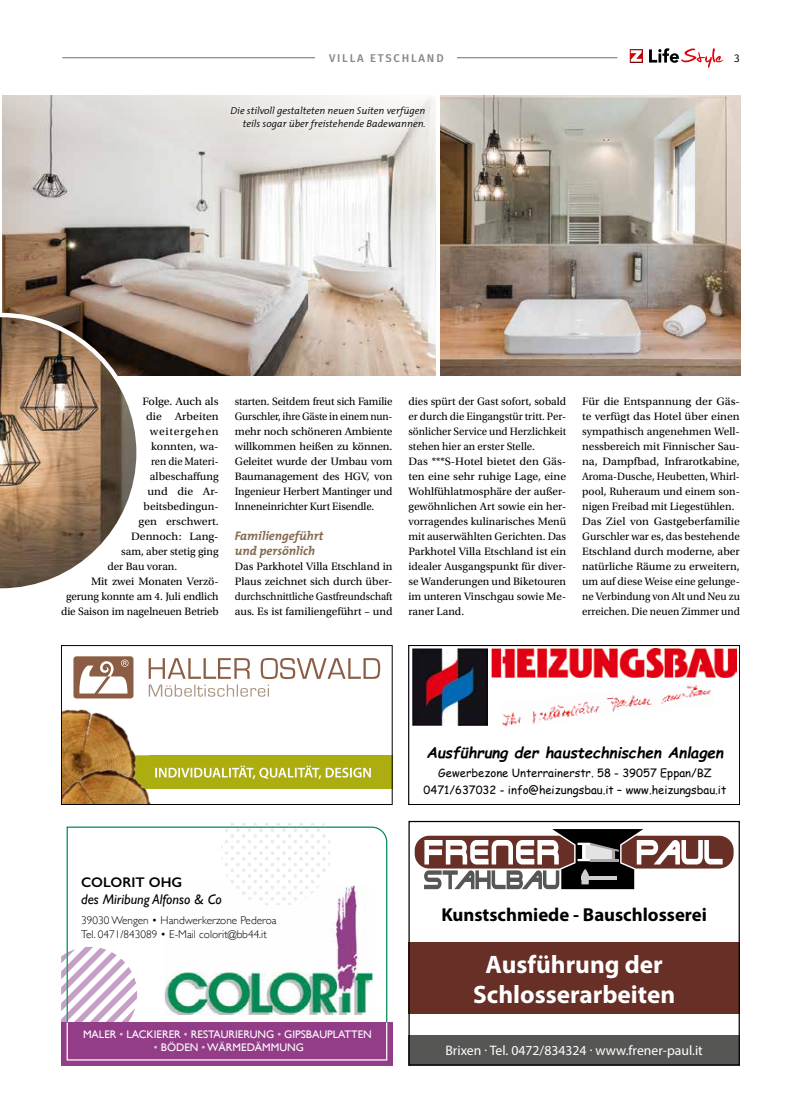
<style>
.page{position:relative;width:801px;height:1117px;background:#fff}
.page>*{position:absolute;margin:0;border:0;box-sizing:border-box;transform-origin:0 0}
.t1{font:700 25.25px/30.4px "Myriad Pro";color:#fff;text-align:center}
.t2{font:700 18.75px "Myriad Pro";color:#000}
.t3{font:italic 700 15px "Comic Sans MS";color:#000}
.t4{font:italic 14px "Gill Sans";color:#000}
.t5{font:600 14px "Gill Sans";color:#000}
.t6{font:13.75px "Myriad Pro";color:#fff}
.t7{font:italic 700 12.5px/15px "The Mix";color:#836a50}
.t8{font:11.25px/15px "Utopia Std";color:#000;text-align:justify}
.t9{font:11.25px/15px "Utopia Std";color:#000;scale:1.05 1}
.t10{font:11.25px/17.2px "Comic Sans MS";color:#000;text-align:center}
.t11{font:300 11.25px/13.5px "Gill Sans";color:#000}
.t12{font:500 11.25px "Fira Sans";letter-spacing:.16em;color:#868786}
.t13{font:11.25px "Utopia Std";color:#000;scale:.95 1}
.t14{font:11.25px "Utopia Std";letter-spacing:.055em;color:#000;scale:1.05 1}
.t15{font:11.25px "Fira Sans";color:#000}
.t16{font:11px "Gill Sans";color:#fff}
.t17{font:italic 300 10px/13.8px "The Mix";color:#000;text-align:right}
.s1{color:#dbc6de}
</style>
<div class="page">
<svg style="left:630px;top:49px;width:12px;height:14px"></svg>
<svg style="left:649px;top:48px;width:74px;height:20px"></svg>
<hr style="left:62px;top:57px;width:555px;height:1px;background:#6e6e6e">
<div style="left:316px;top:37px;width:141px;height:42px;background:#fff"></div>
<svg style="left:61px;top:946px;width:6px;height:76px"></svg>
<svg style="left:67px;top:826px;width:320px;height:195px"></svg>
<div style="left:61px;top:1022px;width:331px;height:43px;background:#933d88"></div>
<div style="left:67px;top:1021px;width:320px;height:39px;border:1px solid #fff"></div>
<svg style="left:221px;top:823px;width:109px;height:81px"></svg>
<div style="left:408px;top:1035px;width:332px;height:30px;background:#565655"></div>
<svg style="left:415px;top:829px;width:318px;height:60px"></svg>
<div style="left:408px;top:942px;width:332px;height:71px;background:#672f25"></div>
<div style="left:408px;top:820px;width:332px;height:245px;border:1px solid #000"></div>
<div style="left:135px;top:755px;width:257px;height:33px;background:#abad11"></div>
<svg style="left:169px;top:765px;width:202px;height:14px"></svg>
<div style="left:73px;top:656px;width:60px;height:42px;background:#8b5d44;border-radius:3px"></div>
<svg style="left:82px;top:659px;width:46px;height:14px"></svg>
<svg style="left:149px;top:658px;width:231px;height:38px"></svg>
<img style="left:63px;top:673px;width:106px;height:116px">
<img style="left:63px;top:756px;width:95px;height:46px">
<div style="left:61px;top:645px;width:331px;height:159px;border:1px solid #000"></div>
<svg style="left:412px;top:648px;width:325px;height:78px"></svg>
<img style="left:499px;top:680px;width:215px;height:47px">
<img style="left:413px;top:648px;width:74px;height:77px">
<img style="left:492px;top:648px;width:244px;height:29px">
<div style="left:408px;top:645px;width:332px;height:159px;border:1px solid #000"></div>
<img style="left:2px;top:199px;width:434px;height:176px">
<img style="left:440px;top:96px;width:300px;height:279px">
<svg style="left:0;top:313px;width:141px;height:276px"></svg>
<svg style="left:2px;top:96px;width:434px;height:103px;background:#d9d6d2"></svg>
<div style="left:223px;top:98px;width:209px;height:40px;background:#fff;opacity:.22"></div>
<p class="t12" style="left:329px;top:49px;width:116px">VILLA ETSCHLAND</p>
<p class="t15" style="left:734px;top:49px;width:7px">3</p>
<p class="t17" style="left:231px;top:103px;width:197px">Die stilvoll gestalteten neuen Suiten verfügen teils sogar über freistehende Badewannen.</p>
<p class="t9" style="left:142px;top:394px;width:74px">Folge. Auch als</p>
<p class="t9" style="left:146px;top:409px;width:71px">die Arbeiten</p>
<p class="t14" style="left:150px;top:425px;width:67px">weitergehen</p>
<p class="t9" style="left:151px;top:439px;width:66px">konnten, wa-</p>
<p class="t13" style="left:151px;top:455px;width:73px">ren die Materi-</p>
<p class="t8" style="left:150px;top:469px;width:70px">albeschaffung</p>
<p class="t9" style="left:147px;top:484px;width:69px">und die Ar-</p>
<p class="t8" style="left:144px;top:499px;width:77px">beitsbedingun-</p>
<p class="t9" style="left:139px;top:514px;width:78px">gen erschwert.</p>
<p class="t9" style="left:131px;top:529px;width:85px">Dennoch: Lang-</p>
<p class="t8" style="left:121px;top:544px;width:99px">sam, aber stetig ging</p>
<p class="t8" style="left:107px;top:559px;width:71px">der Bau voran.</p>
<p class="t8" style="left:91px;top:574px;width:129px">Mit zwei Monaten Verzö-</p>
<p class="t8" style="left:66px;top:589px;width:154px">gerung konnte am 4. Juli endlich</p>
<p class="t8" style="left:61px;top:604px;width:159px">die Saison im nagelneuen Betrieb</p>
<p class="t8" style="left:235px;top:394px;width:159px">starten. Seitdem freut sich Familie Gurschler, ihre Gäste in einem nun&shy;mehr noch schöneren Ambiente willkommen heißen zu können.<br>Geleitet wurde der Umbau vom Baumanagement des HGV, von Ingenieur Herbert Mantinger und Inneneinrichter Kurt Eisendle.</p>
<p class="t7" style="left:235px;top:528px;width:90px">Familiengeführt und persönlich</p>
<p class="t8" style="left:235px;top:559px;width:159px">Das Parkhotel Villa Etschland in Plaus zeichnet sich durch über&shy;durchschnittliche Gastfreundschaft aus. Es ist familiengeführt – und</p>
<p class="t8" style="left:408px;top:394px;width:159px;text-align:left">dies spürt der Gast sofort, sobald er durch die Eingangstür tritt. Per&shy;sönlicher Service und Herzlichkeit stehen hier an erster Stelle.<br>Das ***S-Hotel bietet den Gäs&shy;ten eine sehr ruhige Lage, eine<br>Wohlfühlatmosphäre der außer&shy;gewöhnlichen Art sowie ein her&shy;vorragendes kulinarisches Menü mit auserwählten Gerichten. Das<br>Parkhotel Villa Etschland ist ein idealer Ausgangspunkt für diver&shy;se Wanderungen und Biketouren im unteren Vinschgau sowie Me&shy;raner Land.</p>
<p class="t9" style="left:582px;top:394px;width:152px">Für die Entspannung der Gäs&shy;te verfügt das Hotel über einen sympathisch angenehmen Well&shy;nessbereich mit Finnischer Sau&shy;na, Dampfbad, Infrarotkabine,<br>Aroma-Dusche, Heubetten, Whirl&shy;pool, Ruheraum und einem son&shy;nigen Freibad mit Liegestühlen.<br>Das Ziel von Gastgeberfamilie<br>Gurschler war es, das bestehende<br>Etschland durch moderne, aber natürliche Räume zu erweitern, um auf diese Weise eine gelunge&shy;ne Verbindung von Alt und Neu zu erreichen. Die neuen Zimmer und</p>
<h3 class="t3" style="left:426px;top:741px;width:298px">Ausführung der haustechnischen Anlagen</h3>
<p class="t10" style="left:423px;top:764px;width:304px">Gewerbezone Unterrainerstr. 58 - 39057 Eppan/BZ<br>0471/637032 - info@heizungsbau.it – www.heizungsbau.it</p>
<p class="t5" style="left:81px;top:873px;width:103px">COLORIT OHG</p>
<p class="t4" style="left:81px;top:890px;width:142px">des Miribung Alfonso &amp; Co</p>
<p class="t11" style="left:81px;top:913px;width:197px">39030 Wengen • Handwerkerzone Pederoa<br>Tel. 0471/843089 • E-Mail colorit@bb44.it</p>
<p class="t16" style="left:83px;top:1027px;width:290px">MALER <span class="s1">•</span> LACKIERER <span class="s1">•</span> RESTAURIERUNG <span class="s1">•</span> GIPSBAUPLATTEN</p>
<p class="t16" style="left:154px;top:1040px;width:151px"><span class="s1">•</span> BÖDEN <span class="s1">•</span>WÄRMEDÄMMUNG</p>
<h2 class="t2" style="left:441px;top:902px;width:267px">Kunstschmiede - Bauschlosserei</h2>
<h1 class="t1" style="left:473px;top:947px;width:204px">Ausführung der<br>Schlosserarbeiten</h1>
<p class="t6" style="left:445px;top:1041px;width:259px">Brixen · Tel. 0472/834324 · www.frener-paul.it</p>
</div>
